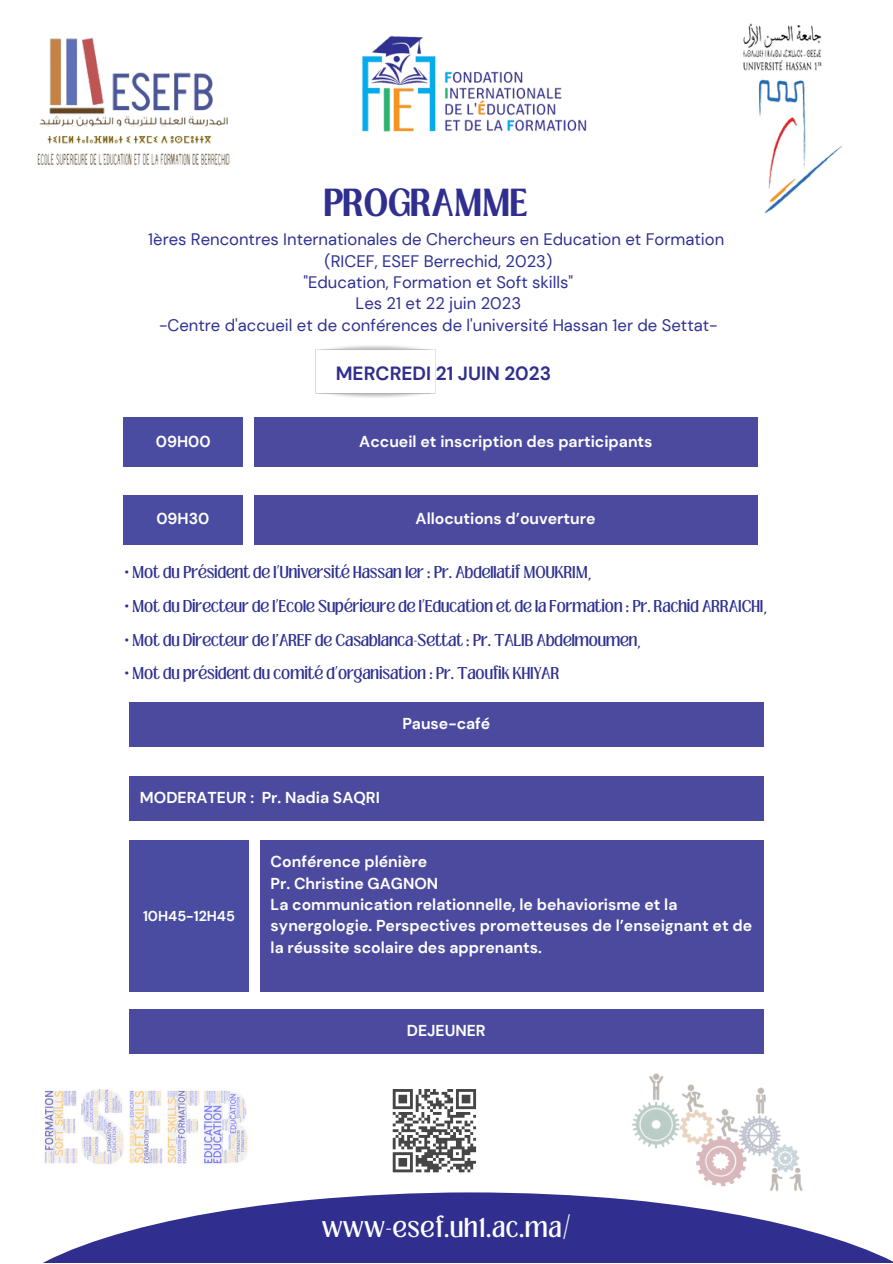
<style>
.page{position:relative;width:893px;height:1264px;background:#fff}
.page>*{position:absolute;margin:0;border:0;box-sizing:border-box;transform-origin:0 0}
.t1{font:700 30px "Loubag";color:#302f90}
.t2{font:21px "Loubag";letter-spacing:.04em;color:#fff}
.t3{font:700 19.05px "DM Sans";color:#302f90}
.t4{font:16.65px "DM Sans";color:#2e3192}
.t5{font:700 15.75px/21.3px "DM Sans";color:#fff}
.t6{font:700 14.25px "DM Sans";color:#fff}
.t7{font:13.2px "Loubag";color:#2e3192}
</style>
<div class="page">
<svg style="left:45px;top:1192px;width:847px;height:70px;fill:#302f90"></svg>
<img style="left:37px;top:37px;width:193px;height:128px">
<img style="left:362px;top:35px;width:225px;height:97px">
<img style="left:743px;top:23px;width:99px;height:191px">
<img style="left:315px;top:345px;width:121px;height:53px">
<img style="left:44px;top:1089px;width:204px;height:75px">
<img style="left:618px;top:1073px;width:206px;height:120px">
<div style="left:123px;top:416px;width:120px;height:50px;background:#494ca0"></div>
<div style="left:253px;top:416px;width:504px;height:50px;background:#4b4a9e"></div>
<div style="left:123px;top:495px;width:120px;height:50px;background:#494ca0"></div>
<div style="left:253px;top:495px;width:504px;height:50px;background:#4b4a9e"></div>
<div style="left:129px;top:702px;width:634px;height:45px;background:#4b4a9e"></div>
<div style="left:129px;top:776px;width:634px;height:45px;background:#4b4a9e"></div>
<div style="left:129px;top:840px;width:120px;height:152px;background:#494ca0"></div>
<div style="left:260px;top:840px;width:503px;height:152px;background:#4b4a9e"></div>
<div style="left:129px;top:1009px;width:634px;height:45px;background:#4b4a9e"></div>
<svg style="left:392px;top:1089px;width:85px;height:84px"></svg>
<p class="t1" style="left:323px;top:178px;width:206px">PROGRAMME</p>
<p class="t4" style="left:148px;top:229px;width:577px">1ères Rencontres Internationales de Chercheurs en Education et Formation</p>
<p class="t4" style="left:324px;top:250px;width:229px">(RICEF, ESEF Berrechid, 2023)</p>
<p class="t4" style="left:303px;top:271px;width:271px">"Education, Formation et Soft skills"</p>
<p class="t4" style="left:355px;top:293px;width:167px">Les 21 et 22 juin 2023</p>
<p class="t4" style="left:159px;top:314px;width:560px">-Centre d'accueil et de conférences de l'université Hassan 1er de Settat-</p>
<p class="t3" style="left:336px;top:361px;width:217px">MERCREDI 21 JUIN 2023</p>
<p class="t5" style="left:156px;top:430px;width:56px">09H00</p>
<p class="t5" style="left:359px;top:430px;width:295px">Accueil et inscription des participants</p>
<p class="t5" style="left:156px;top:508px;width:54px">09H30</p>
<p class="t5" style="left:415px;top:508px;width:181px">Allocutions d’ouverture</p>
<p class="t7" style="left:125px;top:562px;width:468px">• Mot du Président de l’Université Hassan Ier : Pr. Abdellatif MOUKRIM,</p>
<p class="t7" style="left:125px;top:595px;width:643px">• Mot du Directeur de l’Ecole Supérieure de l’Education et de la Formation : Pr. Rachid ARRAICHI,</p>
<p class="t7" style="left:125px;top:629px;width:517px">• Mot du Directeur de l'AREF de Casablanca-Settat : Pr. TALIB Abdelmoumen,</p>
<p class="t7" style="left:125px;top:662px;width:436px">• Mot du président du comité d’organisation : Pr. Taoufik KHIYAR</p>
<p class="t5" style="left:402px;top:713px;width:89px">Pause-café</p>
<p class="t5" style="left:140px;top:787px;width:241px">MODERATEUR : Pr. Nadia SAQRI</p>
<p class="t6" style="left:143px;top:907px;width:93px">10H45-12H45</p>
<p class="t5" style="left:270px;top:851px;width:483px">Conférence plénière<br>Pr. Christine GAGNON<br>La communication relationnelle, le behaviorisme et la synergologie. Perspectives prometteuses de l’enseignant et de la réussite scolaire des apprenants.</p>
<p class="t5" style="left:407px;top:1020px;width:80px">DEJEUNER</p>
<p class="t2" style="left:322px;top:1210px;width:250px">www-esef.uh1.ac.ma/</p>
</div>
